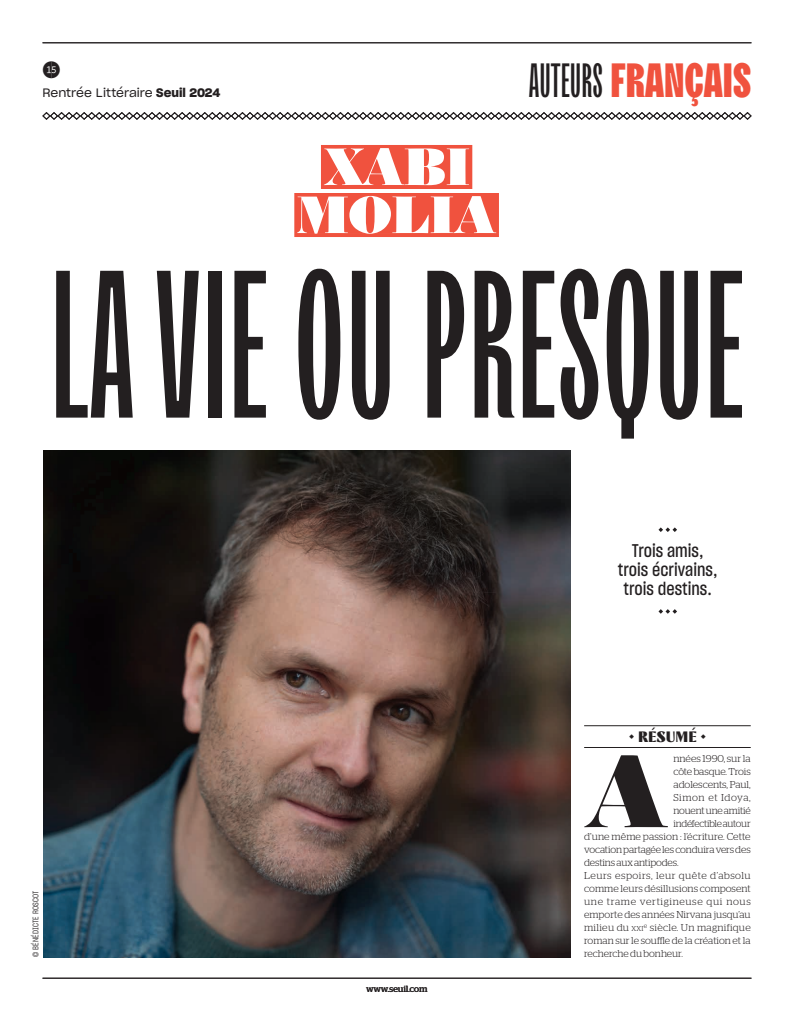
<style>
.page{position:relative;width:794px;height:1021px;background:#fff}
.page>*{position:absolute;margin:0;border:0;box-sizing:border-box;transform-origin:0 0}
.t1{font:500 209.6px "TT Trailers";color:#231f20}
.TEXTE_COURANT_STAG{font:116.7px "Obsidian Background";color:#231f20}
.t2{font:60px "Obsidian Background";color:#fff}
.t3{font:900 48px "TT Trailers";color:#f0523e}
.EXERGUE{font:18px "Sharp Grotesk Medium 15";color:#231f20}
.t4{font:18px "Whitney Index Black Round Lt 2";color:#231f20}
.t5{font:900 15px "TT Nooks Script";color:#231f20}
.t6{font:12px "Sharp Grotesk Book 20";letter-spacing:-.005em;color:#231f20}
.TEXTE_COURANT_STAG-2{font:300 10px/13px "Stag";letter-spacing:-.01em;color:#231f20;text-align:justify}
.TEXTE_COURANT_STAG-3{font:300 10px "Stag";letter-spacing:.01em;color:#231f20}
.TEXTE_COURANT_STAG-4{font:300 10px "Stag";letter-spacing:.045em;color:#231f20}
.t7{font:9px "Stag";color:#231f20}
.t8{font:8px "Sharp Grotesk Book 15";letter-spacing:.025em;color:#231f20}
.s1{font-family:"Sharp Grotesk Semi Bold 20"}
.s2{font-weight:500;color:#231f20}
.s3{font-size:20px}
.s4{font-size:7px}
</style>
<div class="page">
<hr style="left:43px;top:43px;width:708px;height:1px;background:#231f20">
<svg style="left:42px;top:112px;width:710px;height:8px"></svg>
<hr style="left:43px;top:977px;width:708px;height:1px;background:#231f20">
<div style="left:321px;top:145px;width:151px;height:40px;background:#f0523e"></div>
<hr style="left:321px;top:185px;width:151px;height:4px;background:#f0523e">
<div style="left:294px;top:193px;width:205px;height:40px;background:#f0523e"></div>
<hr style="left:294px;top:233px;width:205px;height:4px;background:#f0523e">
<hr style="left:584px;top:725px;width:166px;height:1px;background:#231f20">
<hr style="left:584px;top:747px;width:166px;height:1px;background:#231f20">
<svg style="left:658px;top:527px;width:19px;height:5px"></svg>
<svg style="left:658px;top:609px;width:19px;height:4px"></svg>
<img style="left:43px;top:451px;width:527px;height:506px">
<p class="t4" style="left:43px;top:61px;width:20px">!5</p>
<p class="t6" style="left:43px;top:83px;width:179px">Rentrée Littéraire <span class="s1">Seuil 2024</span></p>
<h3 class="t3" style="left:529px;top:54px;width:224px"><span class="s2">AUTEURS</span> FRANÇAIS</h3>
<p class="t2" style="left:324px;top:135px;width:147px">XABI</p>
<p class="t2" style="left:297px;top:183px;width:200px">MOLIA</p>
<p class="t1" style="left:50px;top:234px;width:695px">LA VIE OU PRESQUE</p>
<p class="t8" style="left:30px;top:957px;width:68px;rotate:-90deg">© BÉNÉDICTE ROSCOT</p>
<p class="t7" style="left:366px;top:983px;width:63px">www.seuil.com</p>
<p class="EXERGUE" style="left:632px;top:537px;width:73px">Trois amis,</p>
<p class="EXERGUE" style="left:618px;top:556px;width:101px">trois écrivains,</p>
<p class="EXERGUE" style="left:623px;top:575px;width:90px">trois destins.</p>
<p class="t5" style="left:628px;top:726px;width:79px"><span class="s3">˙</span> RÉSUMÉ <span class="s3">˙</span></p>
<p class="TEXTE_COURANT_STAG" style="left:584px;top:729px;width:84px">A</p>
<p class="TEXTE_COURANT_STAG-2" style="left:673px;top:752px;width:79px">nnées 1990, sur la</p>
<p class="TEXTE_COURANT_STAG-2" style="left:673px;top:765px;width:79px">côte basque. Trois</p>
<p class="TEXTE_COURANT_STAG-2" style="left:673px;top:778px;width:79px">adolescents, Paul,</p>
<p class="TEXTE_COURANT_STAG-4" style="left:673px;top:792px;width:79px">Simon et Idoya,</p>
<p class="TEXTE_COURANT_STAG-2" style="left:673px;top:804px;width:79px">nouent une amitié</p>
<p class="TEXTE_COURANT_STAG-2" style="left:673px;top:817px;width:79px">indéfectible autour</p>
<p class="TEXTE_COURANT_STAG-3" style="left:584px;top:831px;width:168px">d’une même passion : l’écriture. Cette</p>
<p class="TEXTE_COURANT_STAG-2" style="left:584px;top:843px;width:168px">vocation partagée les conduira vers des</p>
<p class="TEXTE_COURANT_STAG-2" style="left:584px;top:856px;width:96px">destins aux antipodes.</p>
<p class="TEXTE_COURANT_STAG-2" style="left:584px;top:869px;width:168px">Leurs espoirs, leur quête d’absolu comme leurs désillusions composent une trame vertigineuse qui nous emporte des années Nirvana jusqu’au milieu du <span class="s4">xxi</span><sup>e</sup> siècle. Un magnifique roman sur le souffle de la création et la recherche du bonheur.</p>
</div>
